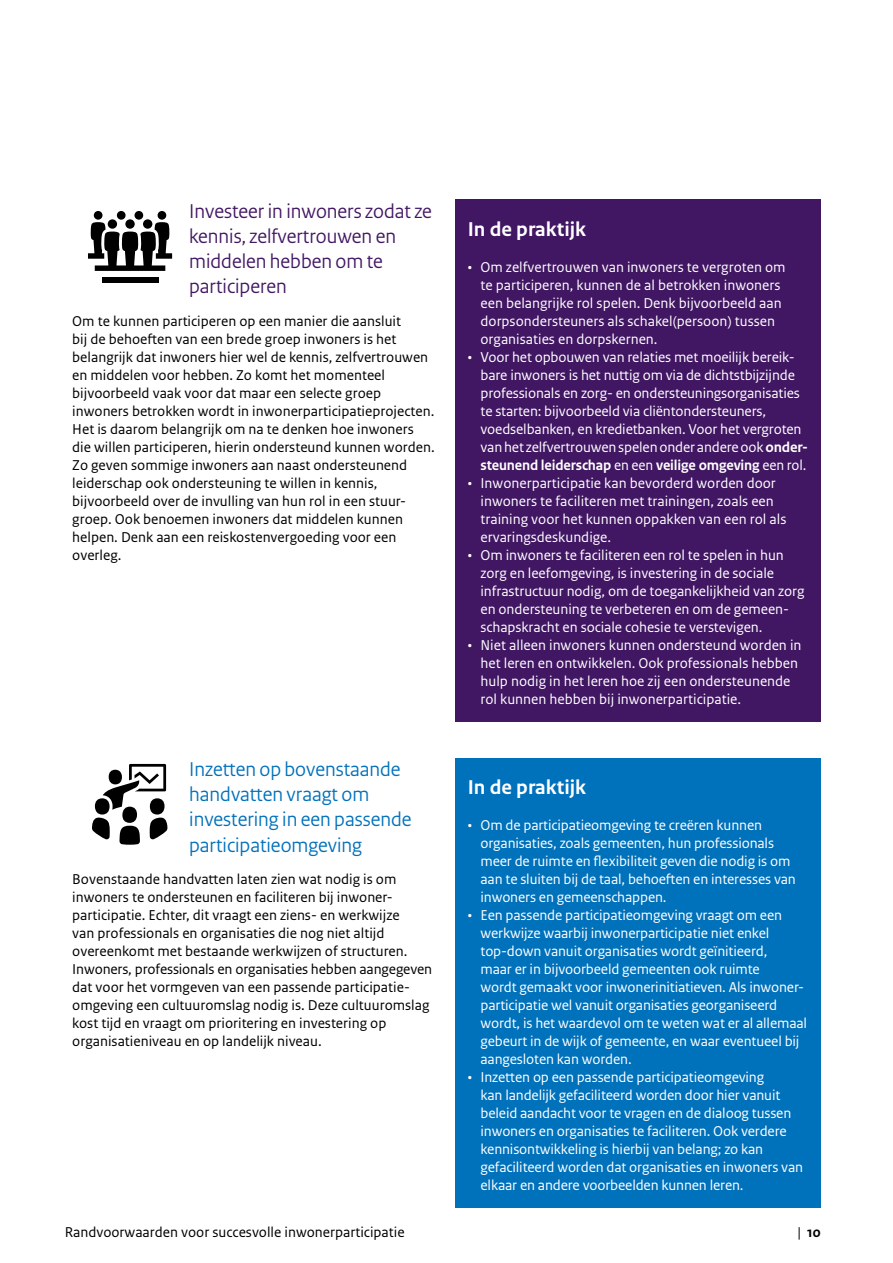
<style>
.page{position:relative;width:893px;height:1263px;background:#fff}
.page>*{position:absolute;margin:0;border:0;box-sizing:border-box;transform-origin:0 0}
._05_RIVM_Paragraafko{font:21px/25.2px "Rijksoverheid Sans Heading";color:#0071bb}
._05_RIVM_Paragraafko-2{font:21px/25.2px "Rijksoverheid Sans Heading";color:#411663}
._21_RIVM_Kader_Subko{font:700 21px "Rijksoverheid Sans Text";color:#fff}
.t1{font:15px/18px "Rijksoverheid Sans Text";letter-spacing:-.01em;color:#fff}
._10_RIVM_Broodtekst{font:15px/18px "Rijksoverheid Sans Text";color:#000}
.t2{font:700 15px "Rijksoverheid Sans Text";color:#000}
.s1{font-weight:700}
.s2{font-weight:400}
</style>
<div class="page">
<div style="left:94px;top:211px;width:9px;height:9px;background:#000;border-radius:50%"></div>
<div style="left:117px;top:211px;width:9px;height:9px;background:#000;border-radius:50%"></div>
<div style="left:135px;top:211px;width:8px;height:9px;background:#000;border-radius:50%"></div>
<div style="left:158px;top:211px;width:8px;height:9px;background:#000;border-radius:50%"></div>
<div style="left:108px;top:219px;width:9px;height:10px;background:#000;border-radius:50%"></div>
<div style="left:143px;top:219px;width:9px;height:10px;background:#000;border-radius:50%"></div>
<svg style="left:125px;top:219px;width:10px;height:10px"></svg>
<div style="left:102px;top:278px;width:57px;height:5px;background:#000"></div>
<svg style="left:88px;top:222px;width:84px;height:49px"></svg>
<div style="left:455px;top:199px;width:366px;height:523px;background:#411663"></div>
<svg style="left:92px;top:817px;width:18px;height:23px"></svg>
<svg style="left:150px;top:798px;width:15px;height:17px"></svg>
<svg style="left:150px;top:817px;width:17px;height:23px"></svg>
<div style="left:95px;top:798px;width:15px;height:17px;background:#000;border-radius:50%"></div>
<svg style="left:103px;top:764px;width:63px;height:46px"></svg>
<div style="left:122px;top:806px;width:15px;height:17px;background:#000;border-radius:50%"></div>
<svg style="left:119px;top:826px;width:21px;height:19px"></svg>
<div style="left:109px;top:770px;width:13px;height:14px;background:#000;border-radius:50%"></div>
<div style="left:455px;top:758px;width:366px;height:450px;background:#0071bb"></div>
<p class="_05_RIVM_Paragraafko-2" style="left:189px;top:199px;width:244px">Investeer in inwoners zodat ze kennis, zelfvertrouwen en middelen hebben om te participeren</p>
<p class="_10_RIVM_Broodtekst" style="left:72px;top:312px;width:364px">Om te kunnen participeren op een manier die aansluit<br>bij de behoeften van een brede groep inwoners is het belangrijk dat inwoners hier wel de kennis, zelfvertrouwen en middelen voor hebben. Zo komt het momenteel bijvoorbeeld vaak voor dat maar een selecte groep inwoners betrokken wordt in inwonerparticipatieprojecten.<br>Het is daarom belangrijk om na te denken hoe inwoners die willen participeren, hierin ondersteund kunnen worden.<br>Zo geven sommige inwoners aan naast ondersteunend leiderschap ook ondersteuning te willen in kennis, bijvoorbeeld over de invulling van hun rol in een stuur&shy;groep. Ook benoemen inwoners dat middelen kunnen helpen. Denk aan een reiskostenvergoeding voor een overleg.</p>
<p class="_05_RIVM_Paragraafko" style="left:189px;top:757px;width:224px">Inzetten op bovenstaande handvatten vraagt om investering in een passende participatieomgeving</p>
<p class="_10_RIVM_Broodtekst" style="left:72px;top:870px;width:361px">Bovenstaande handvatten laten zien wat nodig is om inwoners te ondersteunen en faciliteren bij inwoner&shy;participatie. Echter, dit vraagt een ziens- en werkwijze<br>van professionals en organisaties die nog niet altijd overeenkomt met bestaande werkwijzen of structuren.<br>Inwoners, professionals en organisaties hebben aangegeven dat voor het vormgeven van een passende participatie&shy;omgeving een cultuuromslag nodig is. Deze cultuuromslag kost tijd en vraagt om prioritering en investering op organisatieniveau en op landelijk niveau.</p>
<p class="_21_RIVM_Kader_Subko" style="left:468px;top:217px;width:120px">In de praktijk</p>
<p class="t1" style="left:480px;top:258px;width:307px;text-indent:-13px">• Om zelfvertrouwen van inwoners te vergroten om te participeren, kunnen de al betrokken inwoners een belangrijke rol spelen. Denk bijvoorbeeld aan dorpsondersteuners als schakel(persoon) tussen organisaties en dorpskernen.</p>
<p class="t1" style="left:480px;top:348px;width:329px;text-indent:-13px">• Voor het opbouwen van relaties met moeilijk bereik&shy;bare inwoners is het nuttig om via de dichtstbijzijnde professionals en zorg- en ondersteuningsorganisaties te starten: bijvoorbeeld via cliëntondersteuners, voedselbanken, en kredietbanken. Voor het vergroten van het zelfvertrouwen spelen onder andere ook <span class="s1">onder&shy;steunend leiderschap</span> en een <span class="s1">veilige omgeving</span> een rol.</p>
<p class="t1" style="left:480px;top:474px;width:307px;text-indent:-13px">• Inwonerparticipatie kan bevorderd worden door inwoners te faciliteren met trainingen, zoals een training voor het kunnen oppakken van een rol als ervaringsdeskundige.</p>
<p class="t1" style="left:480px;top:546px;width:325px;text-indent:-13px">• Om inwoners te faciliteren een rol te spelen in hun zorg en leefomgeving, is investering in de sociale infrastructuur nodig, om de toegankelijkheid van zorg en ondersteuning te verbeteren en om de gemeen&shy;schapskracht en sociale cohesie te verstevigen.</p>
<p class="t1" style="left:480px;top:636px;width:323px;text-indent:-13px">• Niet alleen inwoners kunnen ondersteund worden in het leren en ontwikkelen. Ook professionals hebben hulp nodig in het leren hoe zij een ondersteunende rol kunnen hebben bij inwonerparticipatie.</p>
<p class="_21_RIVM_Kader_Subko" style="left:468px;top:775px;width:120px">In de praktijk</p>
<p class="t1" style="left:480px;top:816px;width:317px;text-indent:-13px">• Om de participatieomgeving te creëren kunnen organisaties, zoals gemeenten, hun professionals meer de ruimte en flexibiliteit geven die nodig is om aan te sluiten bij de taal, behoeften en interesses van inwoners en gemeenschappen.</p>
<p class="t1" style="left:480px;top:906px;width:328px;text-indent:-13px">• Een passende participatieomgeving vraagt om een werkwijze waarbij inwonerparticipatie niet enkel top-down vanuit organisaties wordt geïnitieerd,<br>maar er in bijvoorbeeld gemeenten ook ruimte<br>wordt gemaakt voor inwonerinitiatieven. Als inwoner&shy;participatie wel vanuit organisaties georganiseerd wordt, is het waardevol om te weten wat er al allemaal gebeurt in de wijk of gemeente, en waar eventueel bij aangesloten kan worden.</p>
<p class="t1" style="left:480px;top:1068px;width:324px;text-indent:-13px">• Inzetten op een passende participatieomgeving<br>kan landelijk gefaciliteerd worden door hier vanuit beleid aandacht voor te vragen en de dialoog tussen inwoners en organisaties te faciliteren. Ook verdere kennisontwikkeling is hierbij van belang; zo kan gefaciliteerd worden dat organisaties en inwoners van elkaar en andere voorbeelden kunnen leren.</p>
<p class="_10_RIVM_Broodtekst" style="left:65px;top:1223px;width:341px">Randvoorwaarden voor succesvolle inwonerparticipatie</p>
<p class="t2" style="left:797px;top:1223px;width:25px"><span class="s2">|</span> 10</p>
</div>
